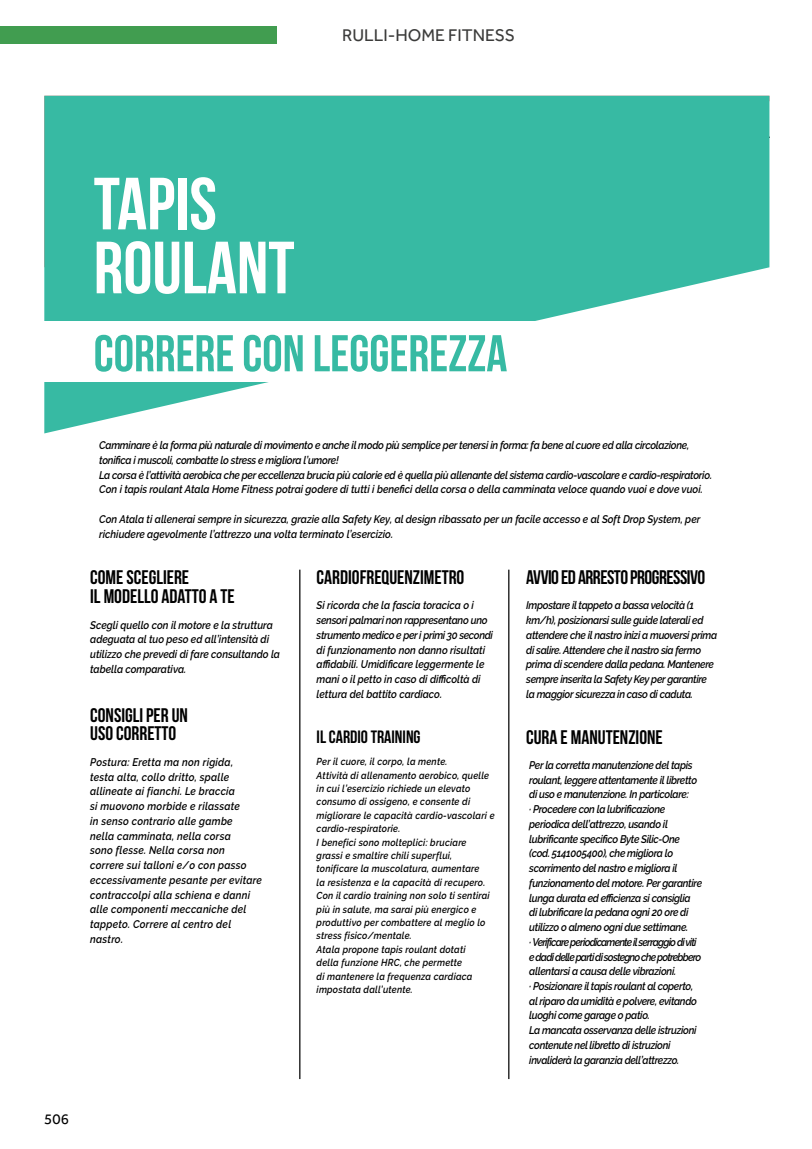
<style>
.page{position:relative;width:812px;height:1149px;background:#fff}
.page>*{position:absolute;margin:0;border:0;box-sizing:border-box;transform-origin:0 0}
.t1{font:700 73.62px/63.9px "Bebas Neue";color:#fff}
.t2{font:700 51.62px "Bebas Neue";color:#37baa3}
.t3{font:19.62px/18.4px "Bebas Neue";color:#000}
.t4{font:19.62px "Bebas Neue";letter-spacing:-.025em;color:#000}
.t5{font:17.88px "Bebas Neue";color:#000}
.t6{font:17.5px "Effra";color:#3c3c3b}
.t7{font:15px "Effra";color:#000}
.t8{font:italic 600 11px/14.8px "Raleway";letter-spacing:-.025em;color:#000;scale:.9 1}
.t9{font:italic 600 11px/14.8px "Raleway";color:#000;scale:.9 1}
.t10{font:italic 600 11px/14.8px "Raleway";letter-spacing:.025em;color:#000;scale:.9 1}
.t11{font:italic 600 10px/13.4px "Raleway";letter-spacing:.025em;color:#000;scale:.9 1}
</style>
<div class="page">
<div style="left:0;top:27px;width:276px;height:17px;background:#419d50"></div>
<svg style="left:44px;top:96px;width:725px;height:337px;fill:#37baa3"></svg>
<hr style="left:299px;top:569px;width:1px;height:509px;background:#000">
<hr style="left:508px;top:569px;width:1px;height:509px;background:#000">
<div style="left:44px;top:322px;width:577px;height:60px;background:#fff"></div>
<h3 class="t6" style="left:342px;top:25px;width:174px">RULLI-HOME FITNESS</h3>
<h1 class="t1" style="left:94px;top:171px;width:202px">TAPIS<br>ROULANT</h1>
<h2 class="t2" style="left:94px;top:325px;width:415px">CORRERE CON LEGGEREZZA</h2>
<h3 class="t7" style="left:44px;top:1110px;width:26px">506</h3>
<p class="t8" style="left:99px;top:438px;width:682px">Camminare è la forma più naturale di movimento e anche il modo più semplice per tenersi in forma: fa bene al cuore ed alla circolazione, tonifica i muscoli, combatte lo stress e migliora l’umore!<br>La corsa è l’attività aerobica che per eccellenza brucia più calorie ed è quella più allenante del sistema cardio-vascolare e cardio-respiratorio.<br>Con i tapis roulant Atala Home Fitness potrai godere di tutti i benefici della corsa o della camminata veloce quando vuoi e dove vuoi.</p>
<p class="t9" style="left:99px;top:511px;width:669px">Con Atala ti allenerai sempre in sicurezza, grazie alla Safety Key, al design ribassato per un facile accesso e al Soft Drop System, per richiudere agevolmente l’attrezzo una volta terminato l’esercizio.</p>
<h3 class="t3" style="left:90px;top:568px;width:146px">COME SCEGLIERE<br>IL MODELLO ADATTO A TE</h3>
<p class="t9" style="left:90px;top:617px;width:212px">Scegli quello con il motore e la struttura adeguata al tuo peso ed all’intensità di utilizzo che prevedi di fare consultando la tabella comparativa.</p>
<h3 class="t3" style="left:90px;top:705px;width:99px">CONSIGLI PER UN<br>USO CORRETTO</h3>
<p class="t10" style="left:90px;top:754px;width:192px">Postura: Eretta ma non rigida,<br>testa alta, collo dritto, spalle allineate ai fianchi. Le braccia<br>si muovono morbide e rilassate<br>in senso contrario alle gambe<br>nella camminata, nella corsa<br>sono flesse. Nella corsa non<br>correre sui talloni e/o con passo eccessivamente pesante per evitare contraccolpi alla schiena e danni alle componenti meccaniche del tappeto. Correre al centro del nastro.</p>
<h3 class="t3" style="left:316px;top:568px;width:149px">CARDIOFREQUENZIMETRO</h3>
<p class="t9" style="left:316px;top:598px;width:197px">Si ricorda che la fascia toracica o i sensori palmari non rappresentano uno strumento medico e per i primi 30 secondi di funzionamento non danno risultati affidabili. Umidificare leggermente le mani o il petto in caso di difficoltà di lettura del battito cardiaco.</p>
<h3 class="t5" style="left:316px;top:726px;width:105px">IL CARDIO TRAINING</h3>
<p class="t11" style="left:316px;top:754px;width:199px">Per il cuore, il corpo, la mente.<br>Attività di allenamento aerobico, quelle in cui l’esercizio richiede un elevato consumo di ossigeno, e consente di migliorare le capacità cardio-vascolari e cardio-respiratorie.<br>I benefici sono molteplici: bruciare grassi e smaltire chili superflui, tonificare la muscolatura, aumentare<br>la resistenza e la capacità di recupero.<br>Con il cardio training non solo ti sentirai più in salute, ma sarai più energico e produttivo per combattere al meglio lo stress fisico/mentale.<br>Atala propone tapis roulant dotati<br>della funzione HRC, che permette<br>di mantenere la frequenza cardiaca impostata dall’utente.</p>
<h3 class="t4" style="left:526px;top:566px;width:181px">AVVIO ED ARRESTO PROGRESSIVO</h3>
<p class="t8" style="left:526px;top:598px;width:214px">Impostare il tappeto a bassa velocità (1 km/h), posizionarsi sulle guide laterali ed attendere che il nastro inizi a muoversi prima di salire. Attendere che il nastro sia fermo prima di scendere dalla pedana. Mantenere sempre inserita la Safety Key per garantire la maggior sicurezza in caso di caduta.</p>
<h3 class="t3" style="left:526px;top:727px;width:138px">CURA E MANUTENZIONE</h3>
<p class="t8" style="left:529px;top:757px;width:193px">Per la corretta manutenzione del tapis roulant, leggere attentamente il libretto di uso e manutenzione. In particolare:<br>· Procedere con la lubrificazione periodica dell’attrezzo, usando il lubrificante specifico Byte Silic-One (cod. 5141005400), che migliora lo scorrimento del nastro e migliora il funzionamento del motore. Per garantire lunga durata ed efficienza si consiglia<br>di lubrificare la pedana ogni 20 ore di utilizzo o almeno ogni due settimane.<br>· Verificare periodicamente il serraggio di viti e dadi delle parti di sostegno che potrebbero allentarsi a causa delle vibrazioni.<br>· Posizionare il tapis roulant al coperto, al riparo da umidità e polvere, evitando luoghi come garage o patio.<br>La mancata osservanza delle istruzioni contenute nel libretto di istruzioni invaliderà la garanzia dell’attrezzo.</p>
</div>
